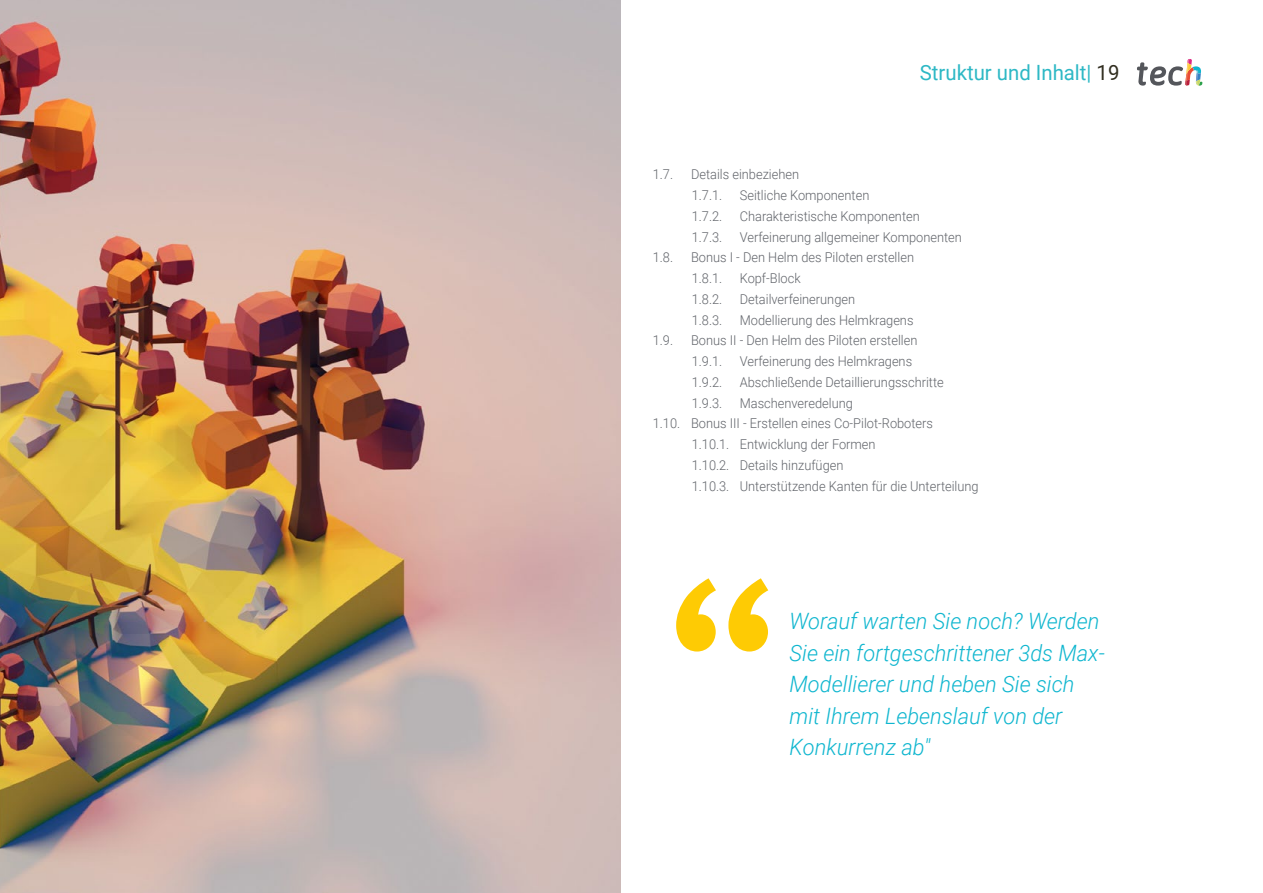
<style>
.page{position:relative;width:1263px;height:893px;background:#fff}
.page>*{position:absolute;margin:0;border:0;box-sizing:border-box;transform-origin:0 0}
.t1{font:italic 300 22.5px/31.5px "Roboto";color:#0fb6cf}
.t2{font:21px "Roboto";color:#2db8c5}
.t3{font:300 13.5px/20.7px "Roboto";color:#61646a;scale:.95 1}
.s1{color:#312e20}
</style>
<div class="page">
<svg style="left:1137px;top:59px;width:65px;height:27px"></svg>
<img style="left:0;top:0;width:621px;height:893px">
<svg style="left:676px;top:578px;width:92px;height:73px"></svg>
<p class="t3" style="left:653px;top:164px;width:23px">1.7.</p>
<p class="t3" style="left:691px;top:164px;width:115px">Details einbeziehen<br>1.7.1.</p>
<p class="t3" style="left:740px;top:184px;width:138px">Seitliche Komponenten</p>
<h2 class="t2" style="left:920px;top:57px;width:201px">Struktur und Inhalt| <span class="s1">19</span></h2>
<p class="t3" style="left:692px;top:205px;width:34px">1.7.2.</p>
<p class="t3" style="left:740px;top:205px;width:191px">Charakteristische Komponenten</p>
<p class="t3" style="left:692px;top:226px;width:34px">1.7.3.</p>
<p class="t3" style="left:740px;top:226px;width:235px">Verfeinerung allgemeiner Komponenten</p>
<p class="t3" style="left:653px;top:247px;width:23px">1.8.</p>
<p class="t3" style="left:691px;top:247px;width:236px">Bonus I - Den Helm des Piloten erstellen<br>1.8.1.</p>
<p class="t3" style="left:740px;top:267px;width:66px">Kopf-Block</p>
<p class="t3" style="left:692px;top:288px;width:34px">1.8.2.</p>
<p class="t3" style="left:740px;top:288px;width:123px">Detailverfeinerungen</p>
<p class="t3" style="left:692px;top:309px;width:34px">1.8.3.</p>
<p class="t3" style="left:740px;top:309px;width:184px">Modellierung des Helmkragens</p>
<p class="t3" style="left:653px;top:330px;width:23px">1.9.</p>
<p class="t3" style="left:691px;top:330px;width:240px">Bonus II - Den Helm des Piloten erstellen<br>1.9.1.</p>
<p class="t3" style="left:740px;top:350px;width:183px">Verfeinerung des Helmkragens</p>
<p class="t3" style="left:692px;top:371px;width:34px">1.9.2.</p>
<p class="t3" style="left:740px;top:371px;width:216px">Abschließende Detaillierungsschritte</p>
<p class="t3" style="left:692px;top:392px;width:34px">1.9.3.</p>
<p class="t3" style="left:740px;top:392px;width:121px">Maschenveredelung</p>
<p class="t3" style="left:653px;top:413px;width:297px">1.10. Bonus III - Erstellen eines Co-Pilot-Roboters</p>
<p class="t3" style="left:692px;top:433px;width:195px">1.10.1. Entwicklung der Formen</p>
<p class="t3" style="left:692px;top:454px;width:161px">1.10.2. Details hinzufügen</p>
<p class="t3" style="left:692px;top:475px;width:304px">1.10.3. Unterstützende Kanten für die Unterteilung</p>
<h1 class="t1" style="left:789px;top:604px;width:317px">Worauf warten Sie noch? Werden<br>Sie ein fortgeschrittener 3ds Max-<br>Modellierer und heben Sie sich mit Ihrem Lebenslauf von der<br>Konkurrenz ab"</h1>
</div>
